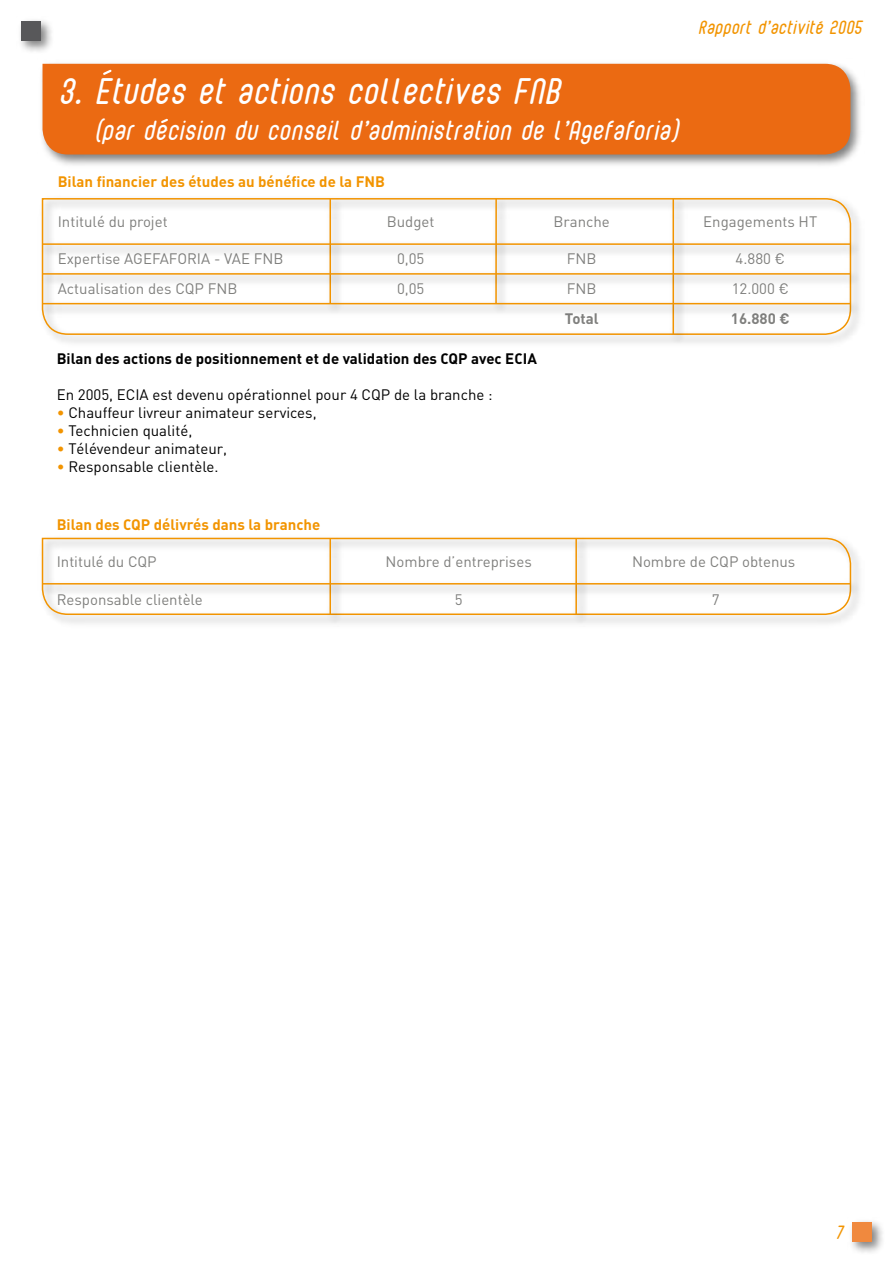
<style>
.page{position:relative;width:893px;height:1263px;background:#fff}
.page>*{position:absolute;margin:0;border:0;box-sizing:border-box;transform-origin:0 0}
.t1{font:24px "Bubble Boy 2";color:#fff}
.t2{font:18px "Bubble Boy 2";color:#fff}
.t3{font:15px "DIN";color:#80807e}
.t4{font:15px "DIN";color:#000}
.t5{font:700 15px "DIN";color:#f29400}
.t6{font:700 15px "DIN";color:#000}
.t7{font:700 15px "DIN";color:#80807e}
.t8{font:12.45px "Bubble Boy 2";color:#f29400}
.s1{color:#f29400}
</style>
<div class="page">
<div style="left:17px;top:17px;width:38px;height:38px;background:#000;opacity:.5"></div>
<div style="left:21px;top:21px;width:20px;height:20px;background:#58585a"></div>
<div style="left:847px;top:1217px;width:39px;height:39px;background:#000;opacity:.5"></div>
<div style="left:852px;top:1222px;width:20px;height:20px;background:#f0893e"></div>
<div style="left:37px;top:58px;width:828px;height:110px;background:#000;opacity:.5"></div>
<div style="left:43px;top:64px;width:807px;height:90px;background:#eb6a12"></div>
<svg style="left:101px;top:68px;width:12px;height:9px"></svg>
<div style="left:37px;top:193px;width:827px;height:156px;background:#f8f8f8"></div>
<svg style="left:41px;top:198px;width:811px;height:138px"></svg>
<div style="left:491px;top:195px;width:19px;height:121px;background:#f2f2f2"></div>
<hr style="left:495px;top:199px;width:2px;height:105px;background:#f29400">
<div style="left:325px;top:195px;width:19px;height:121px;background:#000;opacity:.5"></div>
<hr style="left:329px;top:199px;width:2px;height:105px;background:#f29400">
<div style="left:668px;top:195px;width:19px;height:151px;background:#000;opacity:.5"></div>
<hr style="left:672px;top:199px;width:2px;height:135px;background:#f29400">
<div style="left:39px;top:239px;width:823px;height:19px;background:#f2f2f2"></div>
<hr style="left:43px;top:243px;width:807px;height:2px;background:#f29400">
<div style="left:39px;top:268px;width:823px;height:20px;background:#f4f4f4"></div>
<hr style="left:43px;top:273px;width:807px;height:2px;background:#f29400">
<div style="left:39px;top:298px;width:823px;height:20px;background:#000;opacity:.5"></div>
<hr style="left:43px;top:303px;width:807px;height:1px;background:#f29400">
<svg style="left:159px;top:117px;width:11px;height:8px"></svg>
<div style="left:37px;top:532px;width:827px;height:97px;background:#f7f7f7"></div>
<svg style="left:41px;top:537px;width:811px;height:79px"></svg>
<div style="left:325px;top:535px;width:19px;height:92px;background:#000;opacity:.5"></div>
<hr style="left:329px;top:538px;width:2px;height:76px;background:#f29400">
<div style="left:571px;top:535px;width:19px;height:92px;background:#000;opacity:.5"></div>
<hr style="left:575px;top:538px;width:2px;height:76px;background:#f29400">
<div style="left:39px;top:578px;width:823px;height:20px;background:#000;opacity:.5"></div>
<hr style="left:43px;top:583px;width:807px;height:1px;background:#f29400">
<p class="t8" style="left:698px;top:23px;width:165px">Rapport d’activite 2005</p>
<h1 class="t1" style="left:58px;top:82px;width:503px">3. Etudes et actions collectives FNB</h1>
<p class="t2" style="left:94px;top:124px;width:584px">(par decision du conseil d’administration de l’Agefaforia)</p>
<p class="t5" style="left:58px;top:172px;width:329px">Bilan financier des études au bénéfice de la FNB</p>
<p class="t3" style="left:58px;top:212px;width:111px">Intitulé du projet</p>
<p class="t3" style="left:387px;top:212px;width:49px">Budget</p>
<p class="t3" style="left:554px;top:212px;width:58px">Branche</p>
<p class="t3" style="left:703px;top:212px;width:115px">Engagements HT</p>
<p class="t3" style="left:58px;top:250px;width:227px">Expertise AGEFAFORIA - VAE FNB</p>
<p class="t3" style="left:397px;top:250px;width:29px">0,05</p>
<p class="t3" style="left:567px;top:250px;width:31px">FNB</p>
<p class="t3" style="left:736px;top:250px;width:51px">4.880 €</p>
<p class="t3" style="left:58px;top:280px;width:181px">Actualisation des CQP FNB</p>
<p class="t3" style="left:397px;top:280px;width:29px">0,05</p>
<p class="t3" style="left:567px;top:280px;width:31px">FNB</p>
<p class="t3" style="left:732px;top:280px;width:59px">12.000 €</p>
<p class="t7" style="left:565px;top:309px;width:35px">Total</p>
<p class="t7" style="left:731px;top:309px;width:60px">16.880 €</p>
<p class="t6" style="left:57px;top:349px;width:482px">Bilan des actions de positionnement et de validation des CQP avec ECIA</p>
<p class="t4" style="left:57px;top:385px;width:437px">En 2005, ECIA est devenu opérationnel pour 4 CQP de la branche :</p>
<p class="t4" style="left:57px;top:403px;width:261px"><span class="s1">•</span> Chauffeur livreur animateur services,</p>
<p class="t4" style="left:57px;top:421px;width:137px"><span class="s1">•</span> Technicien qualité,</p>
<p class="t4" style="left:57px;top:439px;width:172px"><span class="s1">•</span> Télévendeur animateur,</p>
<p class="t4" style="left:57px;top:457px;width:163px"><span class="s1">•</span> Responsable clientèle.</p>
<p class="t5" style="left:57px;top:514px;width:265px">Bilan des CQP délivrés dans la branche</p>
<p class="t3" style="left:57px;top:552px;width:102px">Intitulé du CQP</p>
<p class="t3" style="left:386px;top:552px;width:148px">Nombre d’entreprises</p>
<p class="t3" style="left:632px;top:552px;width:165px">Nombre de CQP obtenus</p>
<p class="t3" style="left:57px;top:590px;width:147px">Responsable clientèle</p>
<p class="t3" style="left:455px;top:590px;width:9px">5</p>
<p class="t3" style="left:712px;top:590px;width:9px">7</p>
</div>
